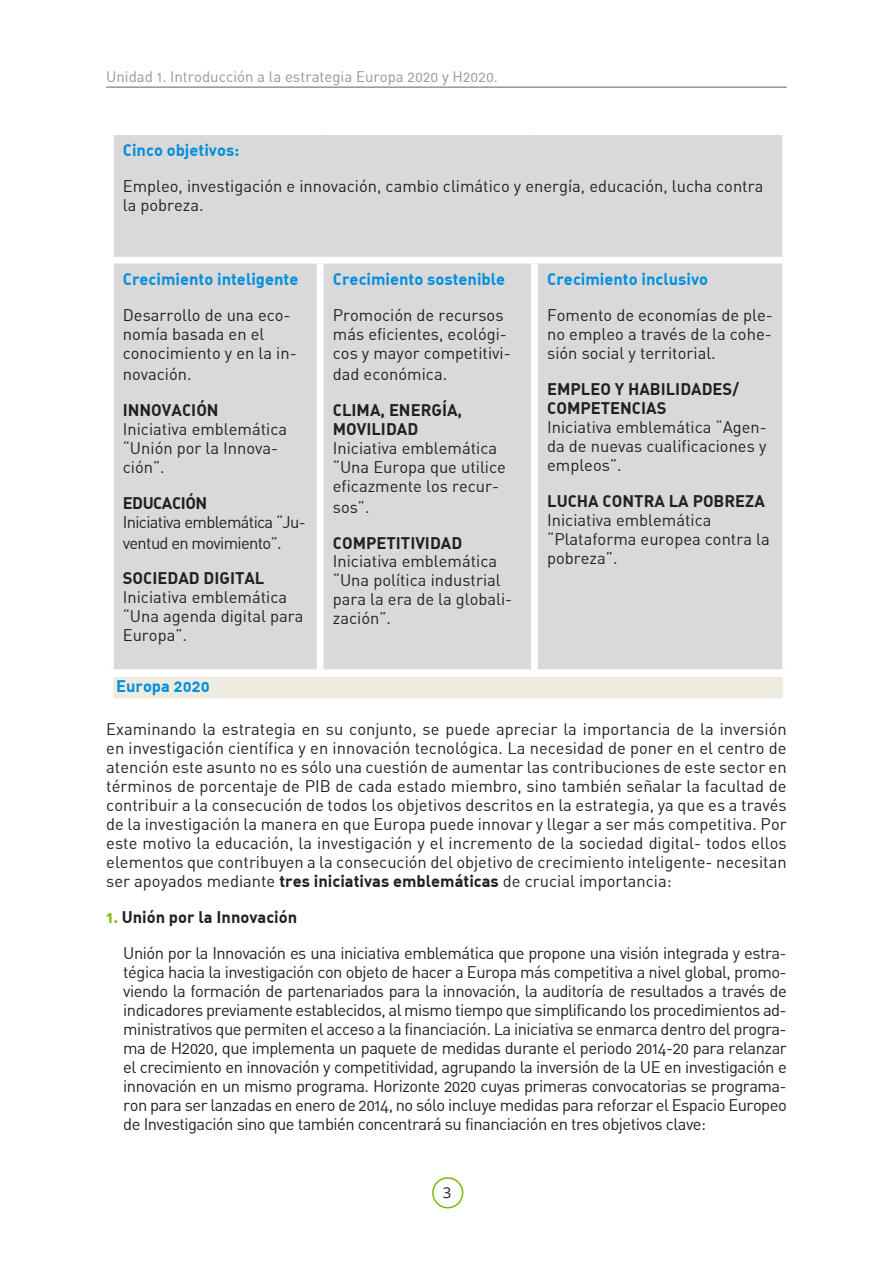
<style>
.page{position:relative;width:893px;height:1263px;background:#fff}
.page>*{position:absolute;margin:0;border:0;box-sizing:border-box;transform-origin:0 0}
.ct{font:16.5px/18.9px "DIN Alternate";color:#231f20}
.sangrado{font:16.5px/18.9px "DIN Alternate";letter-spacing:-.03em;color:#231f20;text-align:justify}
.ct-2{font:700 16.5px/18.9px "DIN Alternate";color:#231f20}
.ct-3{font:700 16.5px "DIN Alternate";color:#008ede}
.ct-4{font:16.5px/20.7px "DIN Alternate";letter-spacing:-.04em;color:#231f20}
.ct-5{font:700 16.5px "DIN Alternate";letter-spacing:-.03em;color:#231f20}
.t1{font:15px "DIN Alternate";color:#939598}
.t2{font:15px "Open Sans";color:#231f20}
.s1{font-weight:700}
.s2{color:#7ab90d}
</style>
<div class="page">
<hr style="left:106px;top:86px;width:681px;height:2px;background:#939598">
<div style="left:432px;top:1177px;width:31px;height:31px;border:2px solid #7ab90d;border-radius:50%"></div>
<div style="left:114px;top:135px;width:668px;height:534px;background:#d9d9d9"></div>
<div style="left:110px;top:673px;width:676px;height:29px;background:#eeece1"></div>
<div style="left:114px;top:257px;width:206px;height:6px;background:#fff"></div>
<div style="left:320px;top:257px;width:214px;height:6px;background:#fff"></div>
<div style="left:317px;top:263px;width:6px;height:406px;background:#fff"></div>
<div style="left:534px;top:257px;width:248px;height:6px;background:#fff"></div>
<div style="left:531px;top:263px;width:7px;height:406px;background:#fff"></div>
<div style="left:107px;top:677px;width:6px;height:21px;background:#fff"></div>
<div style="left:783px;top:677px;width:6px;height:21px;background:#fff"></div>
<div style="left:107px;top:698px;width:213px;height:7px;background:#fff"></div>
<div style="left:320px;top:698px;width:214px;height:7px;background:#fff"></div>
<div style="left:534px;top:698px;width:255px;height:7px;background:#fff"></div>
<div style="left:106px;top:669px;width:214px;height:8px;background:#fff"></div>
<div style="left:320px;top:669px;width:214px;height:8px;background:#fff"></div>
<div style="left:534px;top:669px;width:256px;height:8px;background:#fff"></div>
<p class="t1" style="left:106px;top:68px;width:393px">Unidad 1. Introducción a la estrategia Europa 2020 y H2020.</p>
<p class="ct-3" style="left:123px;top:140px;width:118px">Cinco objetivos:</p>
<p class="ct" style="left:123px;top:177px;width:642px">Empleo, investigación e innovación, cambio climático y energía, educación, lucha contra la pobreza.</p>
<p class="ct-3" style="left:123px;top:268px;width:177px">Crecimiento inteligente</p>
<p class="ct" style="left:123px;top:305px;width:175px">Desarrollo de una eco&shy;nomía basada en el conocimiento y en la in-</p>
<p class="ct" style="left:123px;top:364px;width:70px">novación.</p>
<p class="ct-2" style="left:123px;top:400px;width:97px">INNOVACIÓN</p>
<p class="ct" style="left:123px;top:419px;width:166px">Iniciativa emblemática “Unión por la Innova&shy;ción”.</p>
<p class="ct-5" style="left:123px;top:492px;width:86px">EDUCACIÓN</p>
<p class="ct-4" style="left:123px;top:511px;width:185px">Iniciativa emblemática “Ju&shy;ventud en movimiento”.</p>
<p class="ct-2" style="left:123px;top:568px;width:143px">SOCIEDAD DIGITAL</p>
<p class="ct" style="left:123px;top:588px;width:182px">Iniciativa emblemática “Una agenda digital para<br>Europa”.</p>
<p class="ct-3" style="left:333px;top:268px;width:174px">Crecimiento sostenible</p>
<p class="ct" style="left:333px;top:305px;width:179px">Promoción de recursos más eficientes, ecológi&shy;cos y mayor competitivi-</p>
<p class="ct" style="left:333px;top:364px;width:116px">dad económica.</p>
<p class="ct-2" style="left:333px;top:400px;width:131px">CLIMA, ENERGÍA,</p>
<p class="ct-2" style="left:333px;top:419px;width:87px">MOVILIDAD</p>
<p class="ct" style="left:333px;top:438px;width:175px">Iniciativa emblemática “Una Europa que utilice eficazmente los recur-</p>
<p class="ct" style="left:333px;top:497px;width:38px">sos”.</p>
<p class="ct-2" style="left:333px;top:532px;width:131px">COMPETITIVIDAD</p>
<p class="ct" style="left:333px;top:552px;width:181px">Iniciativa emblemática “Una política industrial para la era de la globali&shy;zación”.</p>
<p class="ct-3" style="left:547px;top:268px;width:162px">Crecimiento inclusivo</p>
<p class="ct" style="left:547px;top:305px;width:227px;text-align:justify">Fomento de economías de ple&shy;no empleo a través de la cohe&shy;sión social y territorial.</p>
<p class="ct-2" style="left:547px;top:379px;width:193px">EMPLEO Y HABILIDADES/<br>COMPETENCIAS</p>
<p class="ct" style="left:547px;top:417px;width:221px;text-align:justify">Iniciativa emblemática “Agen&shy;da de nuevas cualificaciones y empleos”.</p>
<p class="ct-2" style="left:547px;top:491px;width:219px">LUCHA CONTRA LA POBREZA</p>
<p class="ct" style="left:547px;top:510px;width:166px">Iniciativa emblemática</p>
<p class="ct" style="left:547px;top:529px;width:224px">“Plataforma europea contra la pobreza”.</p>
<p class="ct-3" style="left:116px;top:675px;width:95px">Europa 2020</p>
<p class="ct" style="left:106px;top:720px;width:682px;text-align:justify">Examinando la estrategia en su conjunto, se puede apreciar la importancia de la inversión en investigación científica y en innovación tecnológica. La necesidad de poner en el centro de atención este asunto no es sólo una cuestión de aumentar las contribuciones de este sector en términos de porcentaje de PIB de cada estado miembro, sino también señalar la facultad de contribuir a la consecución de todos los objetivos descritos en la estrategia, ya que es a través de la investigación la manera en que Europa puede innovar y llegar a ser más competitiva. Por este motivo la educación, la investigación y el incremento de la sociedad digital- todos ellos elementos que contribuyen a la consecución del objetivo de crecimiento inteligente- necesitan ser apoyados mediante <span class="s1">tres iniciativas emblemáticas</span> de crucial importancia:</p>
<p class="ct-2" style="left:106px;top:907px;width:192px"><span class="s2">1.</span> Unión por la Innovación</p>
<p class="sangrado" style="left:123px;top:943px;width:665px">Unión por la Innovación es una iniciativa emblemática que propone una visión integrada y estra&shy;tégica hacia la investigación con objeto de hacer a Europa más competitiva a nivel global, promo&shy;viendo la formación de partenariados para la innovación, la auditoría de resultados a través de indicadores previamente establecidos, al mismo tiempo que simplificando los procedimientos ad&shy;ministrativos que permiten el acceso a la financiación. La iniciativa se enmarca dentro del progra&shy;ma de H2020, que implementa un paquete de medidas durante el periodo 2014-20 para relanzar el crecimiento en innovación y competitividad, agrupando la inversión de la UE en investigación e innovación en un mismo programa. Horizonte 2020 cuyas primeras convocatorias se programa&shy;ron para ser lanzadas en enero de 2014, no sólo incluye medidas para reforzar el Espacio Europeo de Investigación sino que también concentrará su financiación en tres objetivos clave:</p>
<p class="t2" style="left:443px;top:1182px;width:10px">3</p>
</div>
